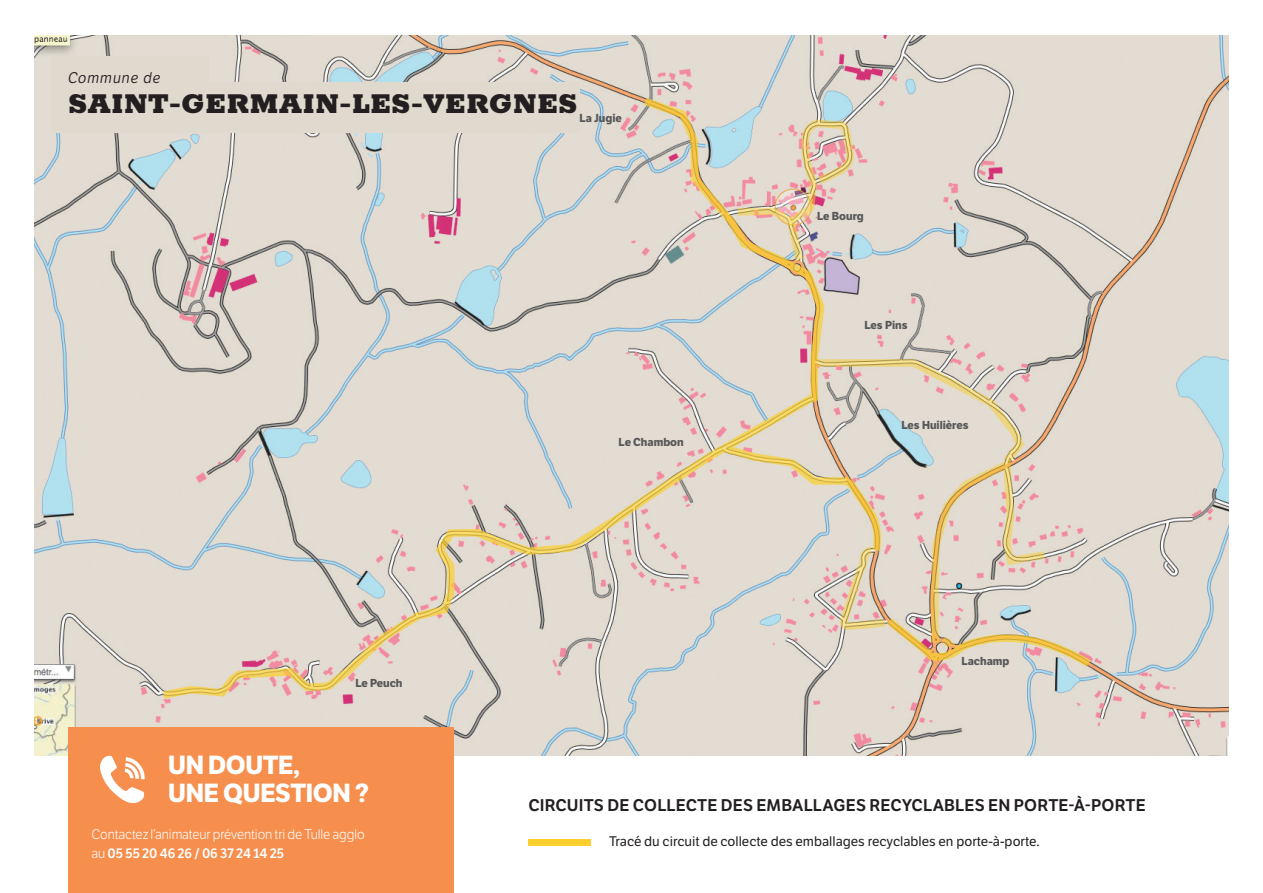
<style>
.page{position:relative;width:1263px;height:893px;background:#fff}
.page>*{position:absolute;margin:0;border:0;box-sizing:border-box;transform-origin:0 0}
.t1{font:900 31.5px "Rokkitt";color:#231f20}
.t2{font:700 25.5px/27.9px "LFT Etica";letter-spacing:-.015em;color:#fff}
.t3{font:600 16.5px "LFT Etica";letter-spacing:.005em;color:#231f20}
.t4{font:italic 15px "LFT Etica";letter-spacing:.06em;color:#231f20}
.t5{font:300 13.5px/18.9px "LFT Etica";letter-spacing:-.01em;color:#fff}
.t6{font:13.5px "LFT Etica";color:#231f20}
.t7{font:700 11.25px "LFT Etica";color:#57585a}
.s1{font-weight:600}
</style>
<div class="page">
<img style="left:34px;top:36px;width:1195px;height:720px">
<div style="left:51px;top:56px;width:157px;height:51px;background:#e0d9cd"></div>
<div style="left:51px;top:82px;width:528px;height:50px;background:#e0d9cd"></div>
<svg style="left:162px;top:96px;width:666px;height:604px"></svg>
<img style="left:736px;top:118px;width:119px;height:144px">
<svg style="left:714px;top:358px;width:378px;height:316px"></svg>
<div style="left:68px;top:727px;width:385px;height:166px;background:#f68f4e"></div>
<div style="left:528px;top:839px;width:62px;height:7px;background:#fbcf2e"></div>
<svg style="left:100px;top:756px;width:45px;height:48px"></svg>
<p class="t4" style="left:68px;top:69px;width:94px">Commune de</p>
<h1 class="t1" style="left:68px;top:78px;width:511px">SAINT-GERMAIN-LES-VERGNES</h1>
<p class="t7" style="left:579px;top:112px;width:44px">La Jugie</p>
<p class="t7" style="left:355px;top:676px;width:49px">Le Peuch</p>
<p class="t7" style="left:618px;top:435px;width:67px">Le Chambon</p>
<p class="t7" style="left:817px;top:209px;width:48px">Le Bourg</p>
<p class="t7" style="left:864px;top:318px;width:45px">Les Pins</p>
<p class="t7" style="left:901px;top:418px;width:69px">Les Huilières</p>
<p class="t7" style="left:961px;top:654px;width:49px">Lachamp</p>
<h2 class="t2" style="left:168px;top:752px;width:203px">UN DOUTE,<br>UNE QUESTION ?</h2>
<p class="t5" style="left:92px;top:825px;width:275px">Contactez l’animateur prévention tri de Tulle agglo au <span class="s1">05 55 20 46 26 / 06 37 24 14 25</span></p>
<p class="t3" style="left:528px;top:796px;width:619px">CIRCUITS DE COLLECTE DES EMBALLAGES RECYCLABLES EN PORTE-À-PORTE</p>
<p class="t6" style="left:609px;top:833px;width:432px">Tracé du circuit de collecte des emballages recyclables en porte-à-porte.</p>
</div>
